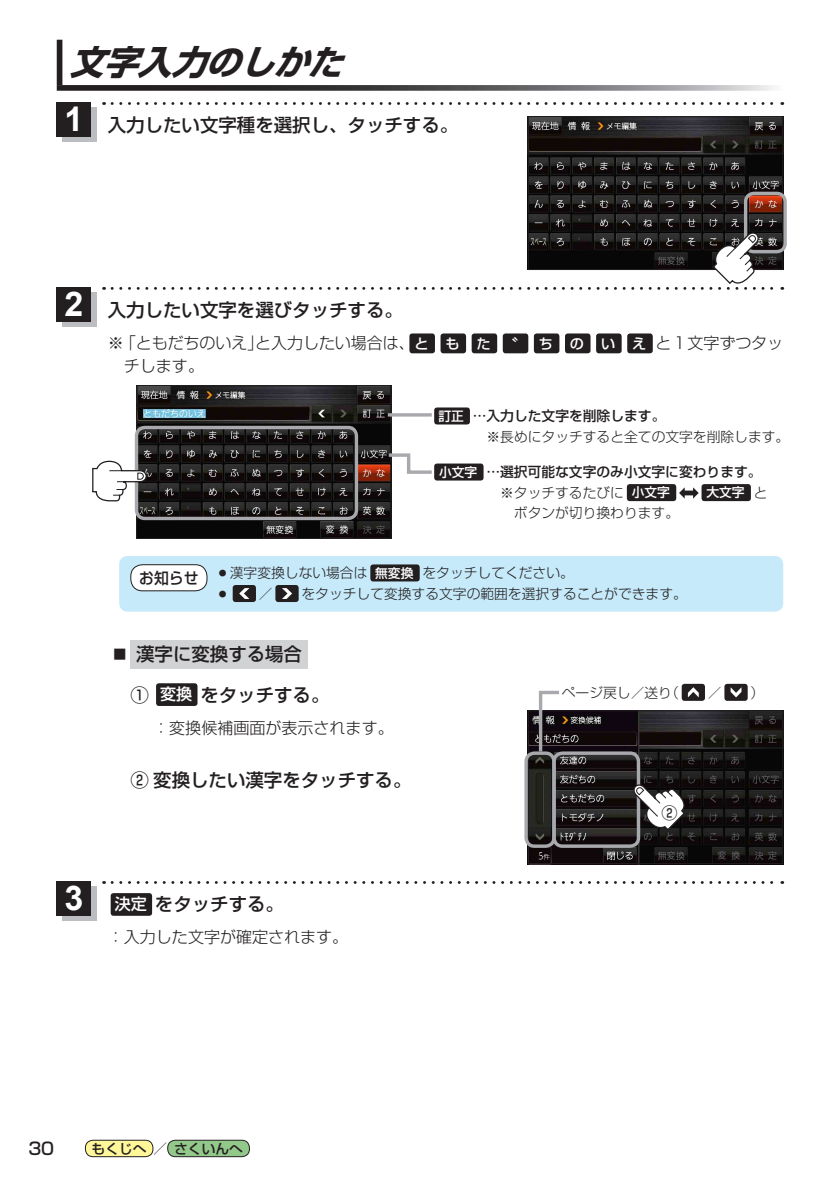
<style>
.page{position:relative;width:840px;height:1191px;background:#fff}
.page>*{position:absolute;margin:0;border:0;box-sizing:border-box;transform-origin:0 0}
.t1{font:italic 700 34px "Shin Go Pro";color:#231f20}
.t2{font:700 34px "Arial";color:#fff}
.t3{font:500 18.4px "Shin Go Pro";color:#231f20}
.t4{font:500 17px "Shin Go Pro";color:#231f20}
.t5{font:300 16px "Shin Go Pro";color:#231f20}
.t6{font:500 16px "Shin Go Pro";color:#231f20}
.t7{font:500 15.6px "Shin Go Pro";color:#231f20;scale:.95 1}
.t8{font:300 13.8px/20.6px "Shin Go Pro";color:#231f20}
.t9{font:500 13.8px/20.6px "Shin Go Pro";color:#231f20}
.t10{font:500 12.8px "Shin Go Pro";color:#fff}
.s1{font-family:"Arial";font-weight:700;font-size:34px;color:#fff}
.s2{font-weight:500;font-size:14.2px;color:#fff}
.s3{font-weight:500;font-size:12.8px;color:#fff}
.s4{font-weight:500}
.s5{font-size:12.8px;color:#fff}
.s6{font-weight:300}
.s7{font-weight:300;font-size:13.8px;color:#231f20}
.s8{font-size:12.8px}
.s9{font-size:16px;color:#fff}
.s10{font-size:14.2px}
</style>
<div class="page">
<div style="left:85px;top:1140px;width:68px;height:16px;background:#fff79a;border-radius:8px"></div>
<div style="left:85px;top:1140px;width:68px;height:17px;border:1px solid #231f20;border-radius:8px"></div>
<div style="left:168px;top:1140px;width:81px;height:16px;background:#92c889;border-radius:8px"></div>
<div style="left:167px;top:1140px;width:82px;height:17px;border:1px solid #231f20;border-radius:8px"></div>
<img style="left:529px;top:118px;width:251px;height:113px">
<div style="left:527px;top:116px;width:255px;height:154px;border:1px solid #231f20"></div>
<div style="left:57px;top:40px;width:5px;height:45px;background:#231f20"></div>
<svg style="left:57px;top:85px;width:718px;height:6px;background:#616162"></svg>
<svg style="left:112px;top:102px;width:670px;height:3px"></svg>
<div style="left:62px;top:108px;width:34px;height:34px;background:#bcbdc0"></div>
<div style="left:57px;top:102px;width:34px;height:34px;background:#231f20"></div>
<div style="left:119px;top:556px;width:663px;height:55px;background:#c6eafa;border-radius:9px"></div>
<div style="left:370px;top:564px;width:49px;height:17px;background:#231f20;border-radius:3px"></div>
<div style="left:232px;top:585px;width:24px;height:17px;background:#231f20;border-radius:3px"></div>
<svg style="left:239px;top:588px;width:10px;height:11px"></svg>
<div style="left:275px;top:585px;width:23px;height:17px;background:#231f20;border-radius:3px"></div>
<svg style="left:282px;top:588px;width:10px;height:11px"></svg>
<div style="left:131px;top:565px;width:76px;height:26px;background:#fff;border-radius:12px"></div>
<div style="left:130px;top:564px;width:77px;height:27px;border:1px solid #231f20;border-radius:12px"></div>
<img style="left:138px;top:387px;width:251px;height:150px">
<div style="left:136px;top:385px;width:255px;height:154px;border:1px solid #231f20"></div>
<div style="left:135px;top:426px;width:223px;height:94px;border:3px solid #a8a9ad;border-radius:9px"></div>
<svg style="left:92px;top:460px;width:55px;height:42px"></svg>
<div style="left:434px;top:407px;width:35px;height:17px;background:#231f20;border-radius:3px"></div>
<div style="left:434px;top:463px;width:49px;height:17px;background:#231f20;border-radius:3px"></div>
<div style="left:626px;top:484px;width:49px;height:17px;background:#231f20;border-radius:3px"></div>
<svg style="left:679px;top:487px;width:19px;height:11px"></svg>
<div style="left:701px;top:484px;width:49px;height:17px;background:#231f20;border-radius:3px"></div>
<hr style="left:387px;top:413px;width:44px;height:3px;background:#a8a9ad">
<svg style="left:385px;top:452px;width:50px;height:23px"></svg>
<div style="left:409px;top:333px;width:25px;height:20px;background:#231f20;border-radius:3px"></div>
<div style="left:440px;top:333px;width:26px;height:20px;background:#231f20;border-radius:3px"></div>
<div style="left:471px;top:333px;width:26px;height:20px;background:#231f20;border-radius:3px"></div>
<div style="left:502px;top:333px;width:26px;height:20px;background:#231f20;border-radius:3px"></div>
<div style="left:533px;top:333px;width:26px;height:20px;background:#231f20;border-radius:3px"></div>
<div style="left:564px;top:333px;width:26px;height:20px;background:#231f20;border-radius:3px"></div>
<div style="left:595px;top:333px;width:26px;height:20px;background:#231f20;border-radius:3px"></div>
<div style="left:627px;top:333px;width:25px;height:20px;background:#231f20;border-radius:3px"></div>
<div style="left:62px;top:292px;width:34px;height:35px;background:#bcbdc0"></div>
<div style="left:57px;top:287px;width:34px;height:34px;background:#231f20"></div>
<div style="left:156px;top:683px;width:41px;height:23px;background:#231f20;border-radius:3px"></div>
<div style="left:130px;top:640px;width:177px;height:28px;background:#d1d2d4"></div>
<img style="left:529px;top:712px;width:251px;height:150px">
<div style="left:527px;top:710px;width:255px;height:154px;border:1px solid #231f20"></div>
<div style="left:552px;top:751px;width:87px;height:97px;border:3px solid #a8a9ad;border-radius:9px"></div>
<div style="left:524px;top:751px;width:31px;height:97px;border:3px solid #a8a9ad;border-radius:9px"></div>
<svg style="left:631px;top:782px;width:55px;height:49px"></svg>
<div style="left:681px;top:684px;width:23px;height:17px;background:#231f20;border-radius:3px"></div>
<svg style="left:687px;top:687px;width:11px;height:10px"></svg>
<div style="left:724px;top:684px;width:23px;height:17px;background:#231f20;border-radius:3px"></div>
<svg style="left:730px;top:687px;width:11px;height:10px"></svg>
<svg style="left:537px;top:690px;width:25px;height:65px"></svg>
<div style="left:111px;top:893px;width:41px;height:22px;background:#231f20;border-radius:3px"></div>
<svg style="left:112px;top:881px;width:670px;height:3px"></svg>
<div style="left:62px;top:886px;width:34px;height:34px;background:#bcbdc0"></div>
<div style="left:57px;top:881px;width:34px;height:34px;background:#231f20"></div>
<div style="left:743px;top:192px;width:43px;height:61px;border:3px solid #a8a9ad;border-radius:9px"></div>
<svg style="left:112px;top:231px;width:670px;height:59px"></svg>
<h1 class="t1" style="left:69px;top:35px;width:291px">文字入力のしかた</h1>
<h2 class="t3" style="left:64px;top:110px;width:395px"><span class="s1">1</span> 入力したい文字種を選択し、タッチする。</h2>
<h1 class="t2" style="left:64px;top:282px;width:20px">2</h1>
<h1 class="t2" style="left:64px;top:876px;width:20px">3</h1>
<h2 class="t3" style="left:108px;top:295px;width:296px">入力したい文字を選びタッチする。</h2>
<p class="t5" style="left:108px;top:330px;width:412px">※「ともだちのいえ」と入力したい場合は、<span class="s2">と も た 〝</span></p>
<p class="t5" style="left:538px;top:330px;width:246px"><span class="s2">ち の い え</span> と1文字ずつタッ</p>
<p class="t5" style="left:124px;top:353px;width:82px">チします。</p>
<p class="t8" style="left:486px;top:404px;width:304px;text-indent:-48px"><span class="s3">訂正</span> <span class="s4">…入力した文字を削除します。<br></span>※長めにタッチすると全ての文字を削除します。</p>
<p class="t9" style="left:500px;top:460px;width:263px;text-indent:-61px"><span class="s5">小文字</span> …選択可能な文字のみ小文字に変わります。<span class="s6">※タッチするたびに</span> <span class="s5">小文字</span></p>
<p class="t10" style="left:706px;top:482px;width:63px">大文字 <span class="s7">と</span></p>
<p class="t7" style="left:139px;top:565px;width:64px">お知らせ</p>
<p class="t8" style="left:513px;top:501px;width:166px">ボタンが切り換わります。</p>
<p class="t8" style="left:215px;top:561px;width:359px">○漢字変換しない場合は <span class="s3">無変換</span> をタッチしてください。</p>
<p class="t8" style="left:215px;top:581px;width:58px">○ ／</p>
<p class="t8" style="left:301px;top:581px;width:386px">をタッチして変換する文字の範囲を選択することができます。</p>
<h2 class="t3" style="left:113px;top:639px;width:190px"><span class="s8">■</span> 漢字に変換する場合</h2>
<h2 class="t3" style="left:130px;top:679px;width:200px">① <span class="s9">変換</span>をタッチする。</h2>
<p class="t5" style="left:153px;top:714px;width:242px">：変換候補画面が表示されます。</p>
<h2 class="t3" style="left:130px;top:764px;width:282px">② 変換したい漢字をタッチする。</h2>
<h2 class="t3" style="left:115px;top:889px;width:171px"><span class="s9">決定</span>をタッチする。</h2>
<p class="t5" style="left:108px;top:924px;width:242px">：入力した文字が確定されます。</p>
<p class="t8" style="left:561px;top:680px;width:118px">ページ戻し／送り（</p>
<p class="t8" style="left:707px;top:680px;width:15px">／</p>
<p class="t8" style="left:750px;top:680px;width:15px">）</p>
<p class="t6" style="left:661px;top:799px;width:18px">②</p>
<p class="t4" style="left:28px;top:1134px;width:27px">30</p>
<p class="t9" style="left:92px;top:1136px;width:153px">もくじへ<span class="s10">／</span>さくいんへ</p>
</div>
